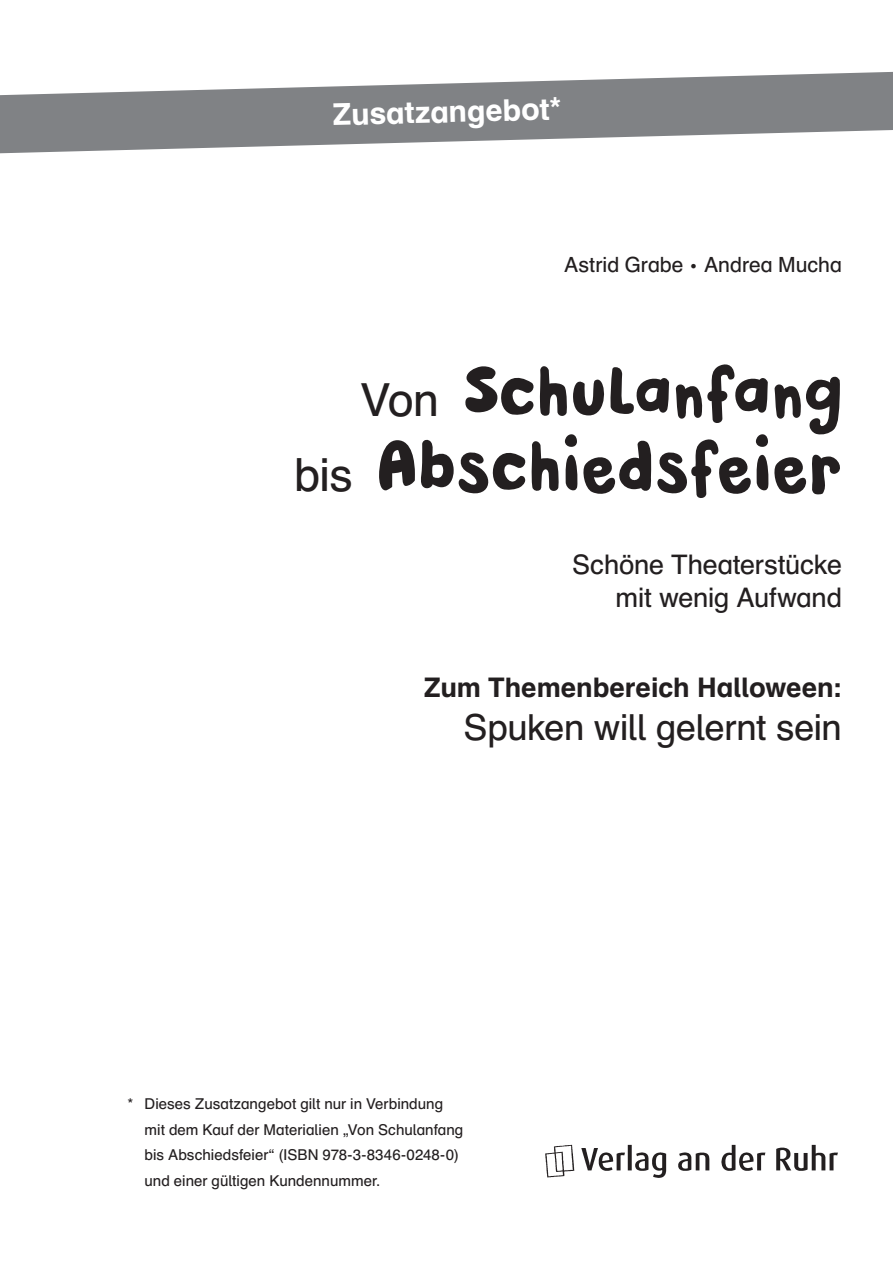
<style>
.page{position:relative;width:893px;height:1263px;background:#fff}
.page>*{position:absolute;margin:0;border:0;box-sizing:border-box;transform-origin:0 0}
.t1{font:65.1px/75px "Pardesi";letter-spacing:.03em;color:#231f20;text-align:right}
.t2{font:36px "Schulbuch Nord OT";letter-spacing:-.01em;color:#231f20}
.t3{font:700 30px "Schulbuch Nord OT";color:#fff}
.t4{font:27px/32.4px "Schulbuch Nord OT";letter-spacing:-.005em;color:#231f20;text-align:right}
.t5{font:700 27px "Schulbuch Nord OT";letter-spacing:-.005em;color:#231f20}
.t6{font:21px "Schulbuch Nord OT";color:#231f20}
.t7{font:15px/25.5px "Schulbuch Nord OT";color:#231f20}
.s1{font-family:"Schulbuch Nord OT";font-size:45.75px}
.s2{font-size:75px}
</style>
<div class="page">
<svg style="left:0;top:72px;width:893px;height:81px;fill:#808285"></svg>
<img style="left:545px;top:1144px;width:293px;height:34px">
<h3 class="t3" style="left:332px;top:94px;width:230px;rotate:-1deg">Zusatzangebot*</h3>
<h3 class="t6" style="left:564px;top:252px;width:279px">Astrid Grabe • Andrea Mucha</h3>
<h1 class="t1" style="left:294px;top:355px;width:549px"><span class="s1">Von</span> <span class="s2">S</span>CHULANFANG <span class="s1">bis</span> <span class="s2">A</span>BSCHIEDSFEIER</h1>
<h3 class="t4" style="left:572px;top:549px;width:271px">Schöne Theaterstücke mit wenig Aufwand</h3>
<h3 class="t5" style="left:424px;top:670px;width:420px">Zum Themenbereich Halloween:</h3>
<h2 class="t2" style="left:464px;top:705px;width:380px">Spuken will gelernt sein</h2>
<p class="t7" style="left:145px;top:1091px;width:320px;text-indent:-17px">* Dieses Zusatzangebot gilt nur in Verbindung mit dem Kauf der Materialien „Von Schulanfang bis Abschiedsfeier“ (ISBN 978-3-8346-0248-0) und einer gültigen Kundennummer.</p>
</div>
